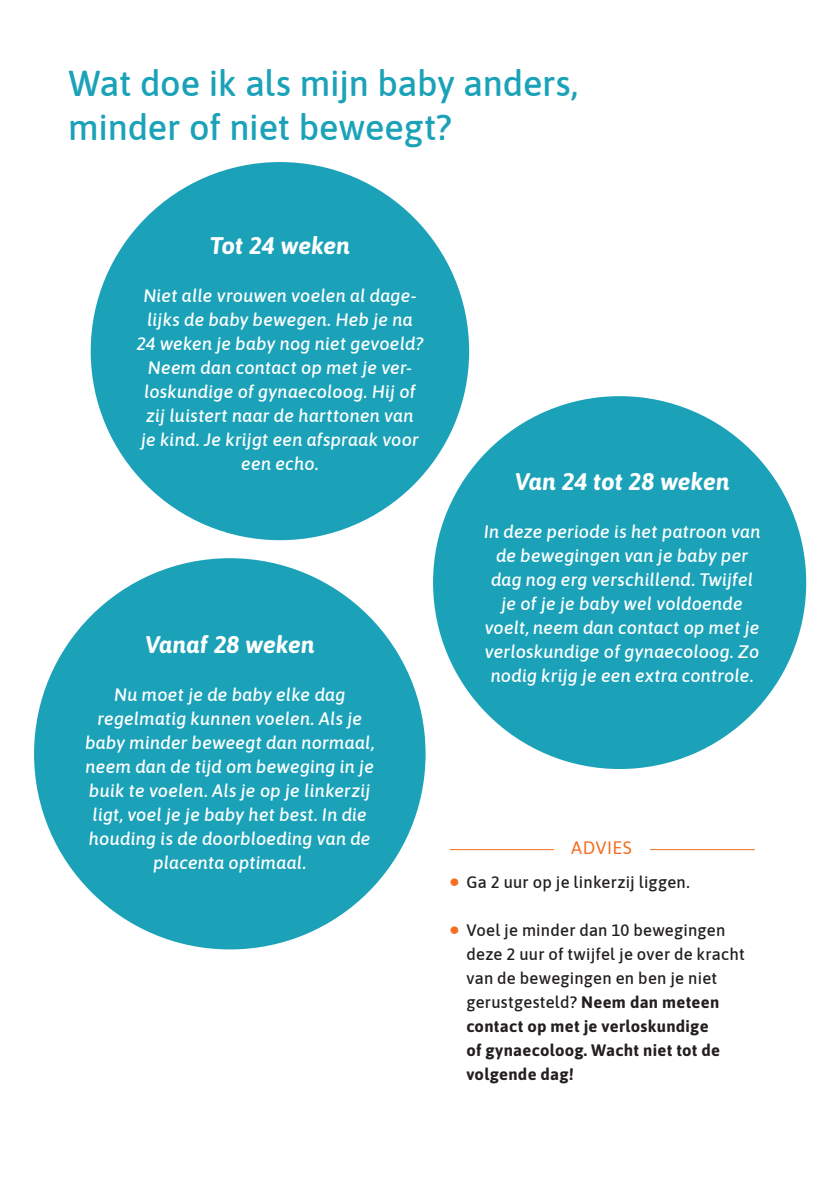
<style>
.page{position:relative;width:840px;height:1191px;background:#fff}
.page>*{position:absolute;margin:0;border:0;box-sizing:border-box;transform-origin:0 0}
.t1{font:500 36px/44px "Asap";letter-spacing:-.005em;color:#1ba2b9}
.t2{font:italic 700 24px "Asap";letter-spacing:-.005em;color:#fff}
.t3{font:italic 500 18px/24px "Asap";letter-spacing:.01em;color:#fff;text-align:center}
.t4{font:18px "Asap";letter-spacing:.025em;color:#f36e21}
.t5{font:500 16.6px/24px "Asap";letter-spacing:.015em;color:#231f20}
.s1{font-size:30px;color:#f36e21}
.s2{font-weight:700}
</style>
<div class="page">
<div style="left:91px;top:162px;width:378px;height:378px;background:#1ba2b9;border-radius:50%"></div>
<div style="left:433px;top:396px;width:372px;height:373px;background:#1ba2b9;border-radius:50%"></div>
<div style="left:34px;top:558px;width:391px;height:391px;background:#1ba2b9;border-radius:50%"></div>
<hr style="left:449px;top:849px;width:305px;height:1px;background:#f36e21">
<div style="left:553px;top:837px;width:96px;height:20px;background:#fff"></div>
<p class="t1" style="left:68px;top:60px;width:511px">Wat doe ik als mijn baby anders, minder of niet beweegt?</p>
<p class="t2" style="left:210px;top:229px;width:141px">Tot 24 weken</p>
<p class="t3" style="left:136px;top:283px;width:288px">Niet alle vrouwen voelen al dage&shy;lijks de baby bewegen. Heb je na<br>24 weken je baby nog niet gevoeld?<br>Neem dan contact op met je ver&shy;loskundige of gynaecoloog. Hij of zij luistert naar de harttonen van<br>je kind. Je krijgt een afspraak voor een echo.</p>
<p class="t2" style="left:145px;top:627px;width:171px">Vanaf 28 weken</p>
<p class="t3" style="left:85px;top:681px;width:290px">Nu moet je de baby elke dag regelmatig kunnen voelen. Als je baby minder beweegt dan normaal, neem dan de tijd om beweging in je buik te voelen. Als je op je linkerzij ligt, voel je je baby het best. In die houding is de doorbloeding van de placenta optimaal.</p>
<p class="t2" style="left:514px;top:464px;width:216px">Van 24 tot 28 weken</p>
<p class="t3" style="left:483px;top:518px;width:278px">In deze periode is het patroon van de bewegingen van je baby per dag nog erg verschillend. Twijfel je of je je baby wel voldoende voelt, neem dan contact op met je verloskundige of gynaecoloog. Zo nodig krijg je een extra controle.</p>
<p class="t4" style="left:571px;top:835px;width:62px">ADVIES</p>
<p class="t5" style="left:449px;top:869px;width:242px"><span class="s1">•</span> Ga 2 uur op je linkerzij liggen.</p>
<p class="t5" style="left:466px;top:917px;width:280px;text-indent:-17px"><span class="s1">•</span> Voel je minder dan 10 bewegingen deze 2 uur of twijfel je over de kracht van de bewegingen en ben je niet gerustgesteld? <span class="s2">Neem dan meteen contact op met je verloskundige<br>of gynaecoloog. Wacht niet tot de volgende dag!</span></p>
</div>
